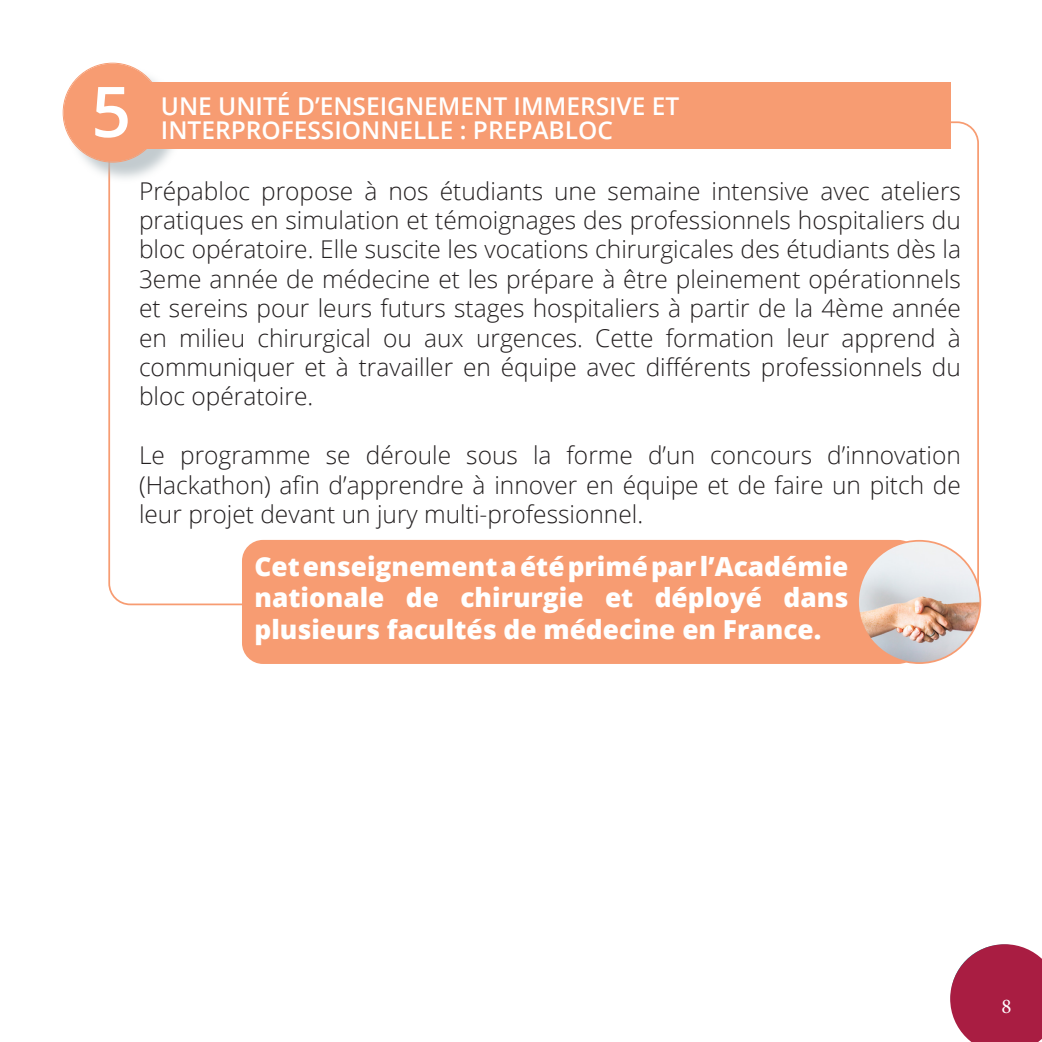
<style>
.page{position:relative;width:1042px;height:1042px;background:#fff}
.page>*{position:absolute;margin:0;border:0;box-sizing:border-box;transform-origin:0 0}
.Style_de_paragraphe_1{font:600 70px "Open Sans";color:#fff}
.Contenu_WoC{font:800 26.25px/31.5px "Open Sans";color:#fff;text-align:justify}
.Contenu_WoC-2{font:300 24.5px/29.4px "Open Sans";color:#231f20;text-align:justify}
.Style_de_paragraphe_1-2{font:600 24.5px/24.5px "Open Sans";color:#fff}
.t1{font:21px "Minion Pro";color:#fff}
</style>
<div class="page">
<div style="left:66px;top:66px;width:118px;height:118px;background:#afbabf;opacity:.75"></div>
<div style="left:64px;top:64px;width:97px;height:97px;background:#f79c72;border-radius:50%"></div>
<div style="left:139px;top:82px;width:811px;height:67px;background:#f79c72"></div>
<div style="left:242px;top:540px;width:677px;height:124px;background:#f79c72;border-radius:21px"></div>
<img style="left:858px;top:541px;width:122px;height:122px;border-radius:61px">
<div style="left:857px;top:540px;width:124px;height:124px;border:2px solid #f79c72;border-radius:50%"></div>
<svg style="left:950px;top:944px;width:92px;height:98px;background:#b33a5a"></svg>
<p class="Style_de_paragraphe_1" style="left:91px;top:64px;width:41px">5</p>
<p class="Style_de_paragraphe_1-2" style="left:161px;top:93px;width:520px">UNE UNITÉ D’ENSEIGNEMENT IMMERSIVE ET<br>INTERPROFESSIONNELLE : PREPABLOC</p>
<p class="Contenu_WoC-2" style="left:139px;top:175px;width:823px">Prépabloc propose à nos étudiants une semaine intensive avec ateliers pratiques en simulation et témoignages des professionnels hospitaliers du bloc opératoire. Elle suscite les vocations chirurgicales des étudiants dès la 3eme année de médecine et les prépare à être pleinement opérationnels et sereins pour leurs futurs stages hospitaliers à partir de la 4ème année en milieu chirurgical ou aux urgences. Cette formation leur apprend à communiquer et à travailler en équipe avec différents professionnels du bloc opératoire.</p>
<p class="Contenu_WoC-2" style="left:139px;top:440px;width:823px">Le programme se déroule sous la forme d’un concours d’innovation (Hackathon) afin d’apprendre à innover en équipe et de faire un pitch de leur projet devant un jury multi-professionnel.</p>
<p class="Contenu_WoC" style="left:254px;top:549px;width:595px">Cet enseignement a été primé par l’Académie nationale de chirurgie et déployé dans plusieurs facultés de médecine en France.</p>
<p class="t1" style="left:1001px;top:992px;width:12px">8</p>
</div>
